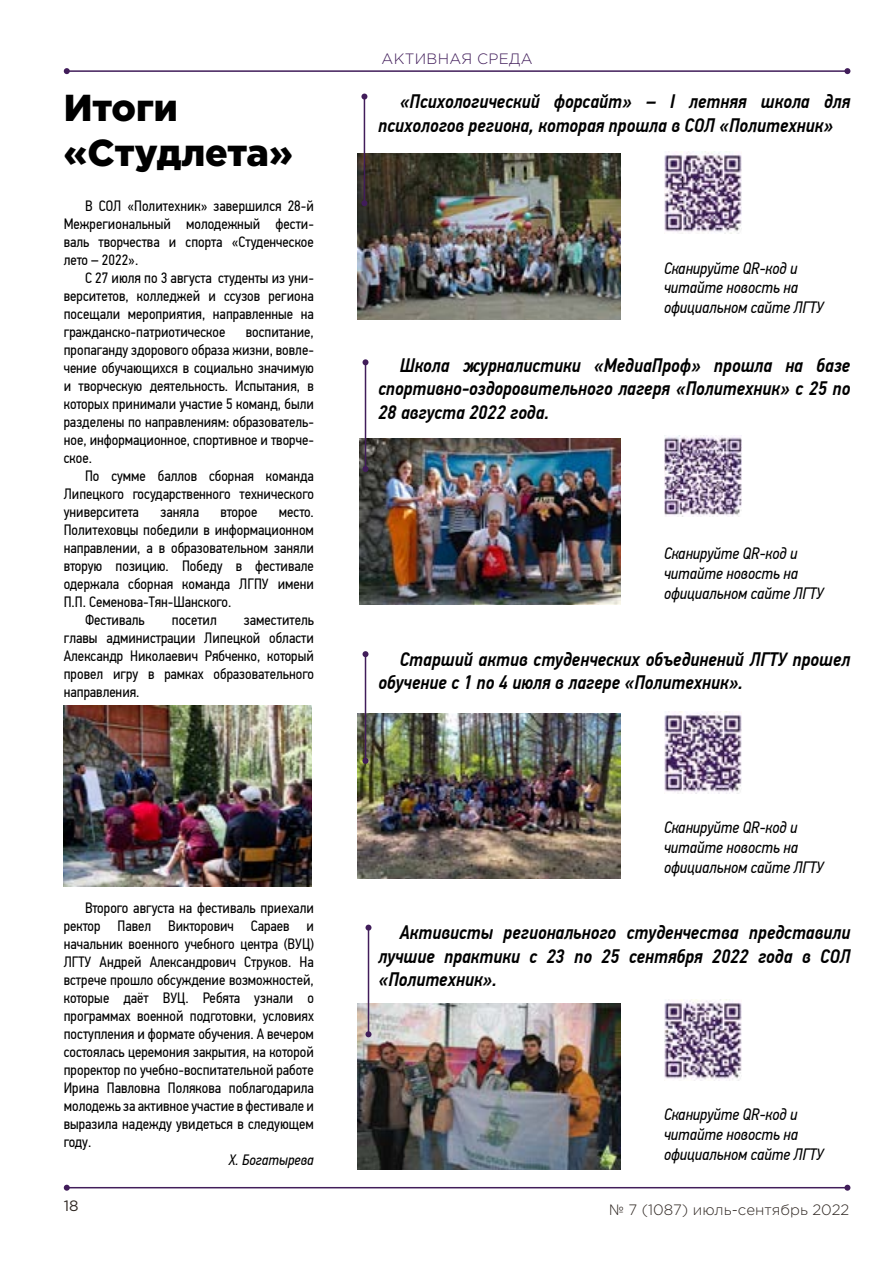
<style>
.page{position:relative;width:893px;height:1263px;background:#fff}
.page>*{position:absolute;margin:0;border:0;box-sizing:border-box;transform-origin:0 0}
.t1{font:900 37.5px/45px "Gotham Pro";color:#000}
.t2{font:italic 500 19.5px/23.4px "PF Din Text Cond Pro";color:#000}
.t3{font:italic 16.5px/19.8px "PF Din Text Cond Pro";color:#000}
.t4{font:15px/18px "PF Din Text Cond Pro";color:#000;text-align:justify}
.t5{font:300 15px "Gotham Pro";color:#2f2722}
.t6{font:300 15px "Gotham Pro";letter-spacing:.02em;color:#411d5a}
.t7{font:italic 15px "PF Din Text Cond Pro";color:#000}
.t8{font:15px "Gotham Pro";color:#2f2722}
</style>
<div class="page">
<hr style="left:67px;top:70px;width:780px;height:2px;background:#411d5a">
<svg style="left:64px;top:68px;width:6px;height:6px"></svg>
<svg style="left:844px;top:68px;width:6px;height:6px"></svg>
<hr style="left:67px;top:1187px;width:780px;height:1px;background:#411d5a">
<svg style="left:64px;top:1185px;width:6px;height:6px"></svg>
<svg style="left:844px;top:1185px;width:6px;height:6px"></svg>
<img style="left:64px;top:706px;width:248px;height:180px">
<img style="left:664px;top:151px;width:78px;height:81px">
<img style="left:357px;top:153px;width:264px;height:166px">
<img style="left:359px;top:439px;width:262px;height:166px">
<img style="left:357px;top:713px;width:264px;height:166px">
<img style="left:357px;top:1004px;width:264px;height:165px">
<hr style="left:364px;top:97px;width:1px;height:106px;background:#411d5a">
<svg style="left:361px;top:200px;width:6px;height:6px"></svg>
<svg style="left:361px;top:94px;width:6px;height:6px"></svg>
<hr style="left:365px;top:362px;width:1px;height:107px;background:#411d5a">
<svg style="left:362px;top:466px;width:6px;height:6px"></svg>
<svg style="left:362px;top:359px;width:6px;height:6px"></svg>
<hr style="left:365px;top:654px;width:1px;height:107px;background:#411d5a">
<svg style="left:362px;top:758px;width:6px;height:6px"></svg>
<svg style="left:362px;top:651px;width:6px;height:6px"></svg>
<hr style="left:368px;top:928px;width:1px;height:106px;background:#411d5a">
<svg style="left:365px;top:1031px;width:6px;height:6px"></svg>
<svg style="left:365px;top:925px;width:6px;height:6px"></svg>
<img style="left:664px;top:435px;width:78px;height:82px">
<img style="left:664px;top:711px;width:78px;height:82px">
<img style="left:664px;top:999px;width:78px;height:82px">
<h1 class="t1" style="left:64px;top:84px;width:230px">Итоги «Студлета»</h1>
<p class="t4" style="left:64px;top:197px;width:252px;text-indent:21px">В СОЛ «Политехник» завершился 28-й Межрегиональный молодежный фести&shy;валь творчества и спорта «Студенческое лето – 2022».</p>
<p class="t4" style="left:64px;top:269px;width:252px;text-indent:21px">С 27 июля по 3 августа студенты из уни&shy;верситетов, колледжей и ссузов региона посещали мероприятия, направленные на гражданско-патриотическое</p>
<p class="t4" style="left:64px;top:323px;width:252px;text-indent:182px">воспитание, пропаганду здорового образа жизни, вовле&shy;чение обучающихся в социально значимую и творческую деятельность. Испытания, в которых принимали участие 5 команд, были разделены по направлениям: образователь&shy;ное, информационное, спортивное и творче&shy;ское.</p>
<p class="t4" style="left:64px;top:467px;width:252px;text-indent:21px">По сумме баллов сборная команда Липецкого государственного технического университета</p>
<p class="t4" style="left:160px;top:503px;width:40px">заняла</p>
<p class="t4" style="left:220px;top:503px;width:39px">второе</p>
<p class="t4" style="left:279px;top:503px;width:36px">место.</p>
<p class="t4" style="left:64px;top:521px;width:252px">Политеховцы победили в информационном</p>
<p class="t4" style="left:64px;top:539px;width:252px">направлении, а в образовательном заняли</p>
<p class="t4" style="left:64px;top:557px;width:252px">вторую позицию. Победу в фестивале</p>
<p class="t4" style="left:64px;top:575px;width:252px">одержала сборная команда ЛГПУ имени</p>
<p class="t4" style="left:64px;top:593px;width:169px">П.П. Семенова-Тян-Шанского.</p>
<p class="t4" style="left:85px;top:611px;width:61px">Фестиваль</p>
<p class="t4" style="left:172px;top:611px;width:47px">посетил</p>
<p class="t4" style="left:64px;top:611px;width:252px;text-indent:180px">заместитель главы администрации Липецкой области Александр Николаевич Рябченко, который провел игру в рамках образовательного направления.</p>
<p class="t4" style="left:64px;top:899px;width:252px;text-indent:21px">Второго августа на фестиваль приехали ректор Павел Викторович Сараев и начальник военного учебного центра (ВУЦ)<br>ЛГТУ Андрей Александрович Струков. На встрече прошло обсуждение возможностей, которые даёт ВУЦ. Ребята узнали о программах военной подготовки, условиях поступления и формате обучения. А вечером состоялась церемония закрытия, на которой проректор по учебно-воспитательной работе Ирина Павловна Полякова поблагодарила молодежь за активное участие в фестивале и выразила надежду увидеться в следующем году.</p>
<p class="t7" style="left:229px;top:1151px;width:86px">Х. Богатырева</p>
<p class="t6" style="left:382px;top:50px;width:153px">АКТИВНАЯ СРЕДА</p>
<h2 class="t2" style="left:378px;top:90px;width:473px;text-indent:21px">«Психологический форсайт» – I летняя школа для психологов региона, которая прошла в СОЛ «Политехник»</h2>
<p class="t3" style="left:664px;top:258px;width:161px">Сканируйте QR-код и читайте новость на официальном сайте ЛГТУ</p>
<h2 class="t2" style="left:378px;top:354px;width:473px;text-align:justify;text-indent:21px">Школа журналистики «МедиаПроф» прошла на базе спортивно-оздоровительного лагеря «Политехник» с 25 по 28 августа 2022 года.</h2>
<p class="t3" style="left:664px;top:544px;width:161px">Сканируйте QR-код и читайте новость на официальном сайте ЛГТУ</p>
<h2 class="t2" style="left:378px;top:648px;width:473px;text-indent:21px">Старший актив студенческих объединений ЛГТУ прошел обучение с 1 по 4 июля в лагере «Политехник».</h2>
<p class="t3" style="left:664px;top:818px;width:161px">Сканируйте QR-код и читайте новость на официальном сайте ЛГТУ</p>
<h2 class="t2" style="left:378px;top:921px;width:473px;text-align:justify;text-indent:21px">Активисты регионального студенчества представили лучшие практики с 23 по 25 сентября 2022 года в СОЛ «Политехник».</h2>
<p class="t3" style="left:664px;top:1104px;width:161px">Сканируйте QR-код и читайте новость на официальном сайте ЛГТУ</p>
<p class="t8" style="left:64px;top:1197px;width:16px">18</p>
<p class="t5" style="left:610px;top:1202px;width:241px">№ 7 (1087) июль-сентябрь 2022</p>
</div>
